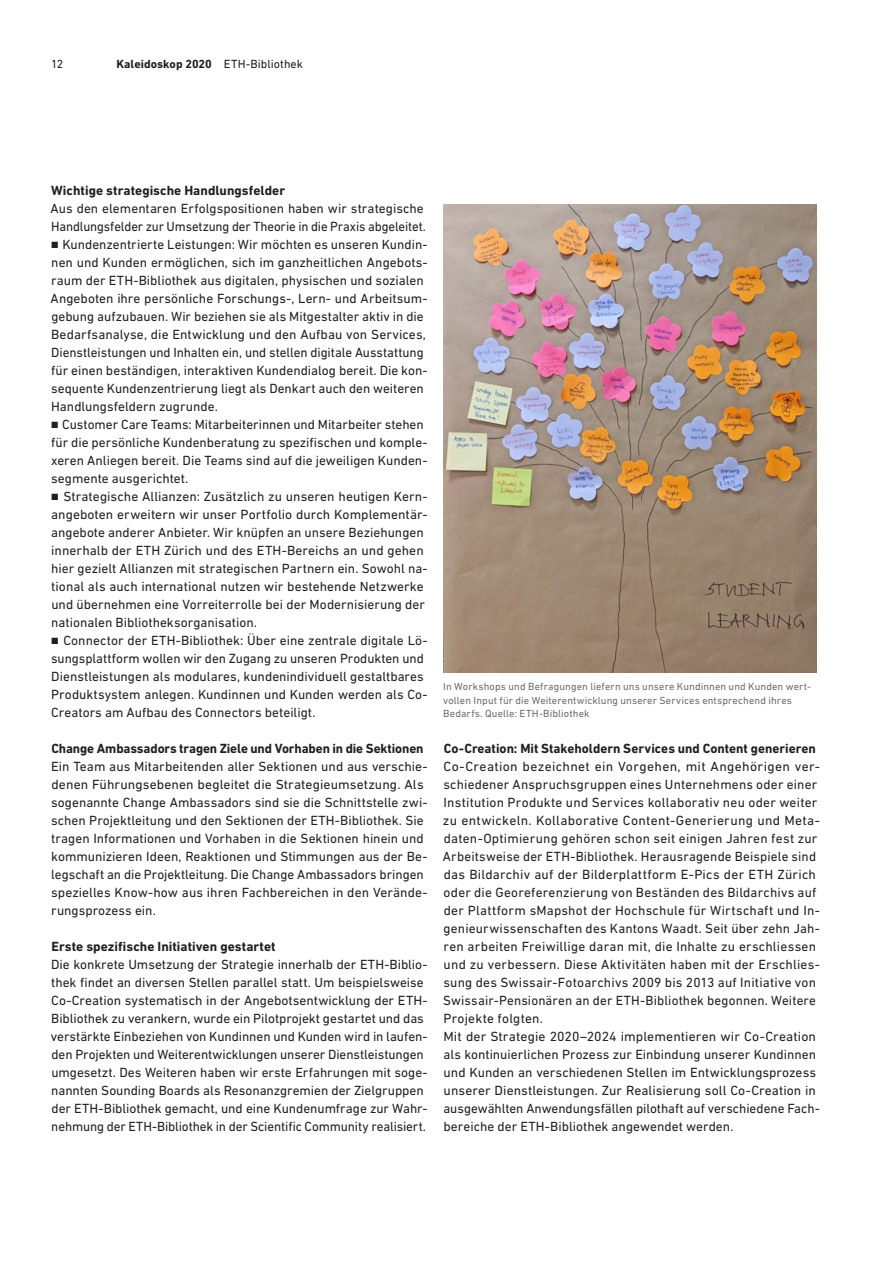
<style>
.page{position:relative;width:893px;height:1263px;background:#fff}
.page>*{position:absolute;margin:0;border:0;box-sizing:border-box;transform-origin:0 0}
.t1{font:13.5px/18px "DIN Next W1 G";color:#231f20}
.t2{font:700 13.5px "DIN Next W1 G";color:#231f20}
.t3{font:700 12px "DIN Next W1 G";letter-spacing:.005em;color:#231f20}
.t4{font:12px "DIN Next W1 G";color:#231f20}
.t5{font:10.5px/13.5px "DIN Next W1 G";letter-spacing:.01em;color:#6c6d70}
.s1{font-weight:400}
.s2{font-family:"Arial"}
</style>
<div class="page">
<img style="left:443px;top:204px;width:373px;height:468px">
<p class="t4" style="left:51px;top:57px;width:14px">12</p>
<p class="t3" style="left:116px;top:57px;width:188px">Kaleidoskop 2020 <span class="s1">ETH-Bibliothek</span></p>
<p class="t2" style="left:51px;top:183px;width:235px">Wichtige strategische Handlungsfelder</p>
<p class="t1" style="left:51px;top:199px;width:377px">Aus den elementaren Erfolgspositionen haben wir strategische<br>Handlungsfelder zur Umsetzung der Theorie in die Praxis abgeleitet.</p>
<p class="t1" style="left:51px;top:235px;width:379px"><span class="s2">■</span> Kundenzentrierte Leistungen: Wir möchten es unseren Kundin&shy;nen und Kunden ermöglichen, sich im ganzheitlichen Angebots&shy;raum der ETH-Bibliothek aus digitalen, physischen und sozialen Angeboten ihre persönliche Forschungs-, Lern- und Arbeitsum&shy;gebung aufzubauen. Wir beziehen sie als Mitgestalter aktiv in die Bedarfsanalyse, die Entwicklung und den Aufbau von Services, Dienstleistungen und Inhalten ein, und stellen digitale Ausstattung für einen beständigen, interaktiven Kundendialog bereit. Die kon&shy;sequente Kundenzentrierung liegt als Denkart auch den weiteren Handlungsfeldern zugrunde.</p>
<p class="t1" style="left:51px;top:415px;width:378px"><span class="s2">■</span> Customer Care Teams: Mitarbeiterinnen und Mitarbeiter stehen für die persönliche Kundenberatung zu spezifischen und komple&shy;xeren Anliegen bereit. Die Teams sind auf die jeweiligen Kunden&shy;segmente ausgerichtet.</p>
<p class="t1" style="left:51px;top:487px;width:378px"><span class="s2">■</span> Strategische Allianzen: Zusätzlich zu unseren heutigen Kern&shy;angeboten erweitern wir unser Portfolio durch Komplementär&shy;angebote anderer Anbieter. Wir knüpfen an unsere Beziehungen innerhalb der ETH Zürich und des ETH-Bereichs an und gehen hier gezielt Allianzen mit strategischen Partnern ein. Sowohl na&shy;tional als auch international nutzen wir bestehende Netzwerke und übernehmen eine Vorreiterrolle bei der Modernisierung der nationalen Bibliotheksorganisation.</p>
<p class="t1" style="left:51px;top:631px;width:378px"><span class="s2">■</span> Connector der ETH-Bibliothek: Über eine zentrale digitale Lö&shy;sungsplattform wollen wir den Zugang zu unseren Produkten und Dienstleistungen als modulares, kundenindividuell gestaltbares Produktsystem anlegen. Kundinnen und Kunden werden als Co-Creators am Aufbau des Connectors beteiligt.</p>
<p class="t2" style="left:51px;top:741px;width:374px">Change Ambassadors tragen Ziele und Vorhaben in die Sektionen</p>
<p class="t1" style="left:51px;top:757px;width:378px">Ein Team aus Mitarbeitenden aller Sektionen und aus verschie&shy;denen Führungsebenen begleitet die Strategieumsetzung. Als sogenannte Change Ambassadors sind sie die Schnittstelle zwi&shy;schen Projektleitung und den Sektionen der ETH-Bibliothek. Sie tragen Informationen und Vorhaben in die Sektionen hinein und kommunizieren Ideen, Reaktionen und Stimmungen aus der Be&shy;legschaft an die Projektleitung. Die Change Ambassadors bringen spezielles Know-how aus ihren Fachbereichen in den Verände&shy;rungsprozess ein.</p>
<p class="t2" style="left:51px;top:939px;width:226px">Erste spezifische Initiativen gestartet</p>
<p class="t1" style="left:51px;top:955px;width:378px">Die konkrete Umsetzung der Strategie innerhalb der ETH-Biblio&shy;thek findet an diversen Stellen parallel statt. Um beispielsweise Co-Creation systematisch in der Angebotsentwicklung der ETH-Bibliothek zu verankern, wurde ein Pilotprojekt gestartet und das verstärkte Einbeziehen von Kundinnen und Kunden wird in laufen&shy;den Projekten und Weiterentwicklungen unserer Dienstleistungen umgesetzt. Des Weiteren haben wir erste Erfahrungen mit soge&shy;nannten Sounding Boards als Resonanzgremien der Zielgruppen der ETH-Bibliothek gemacht, und eine Kundenumfrage zur Wahr&shy;nehmung der ETH-Bibliothek in der Scientific Community realisiert.</p>
<p class="t5" style="left:443px;top:680px;width:369px">In Workshops und Befragungen liefern uns unsere Kundinnen und Kunden wert&shy;vollen Input für die Weiterentwicklung unserer Services entsprechend ihres<br>Bedarfs. Quelle: ETH-Bibliothek</p>
<p class="t2" style="left:444px;top:741px;width:374px">Co-Creation: Mit Stakeholdern Services und Content generieren</p>
<p class="t1" style="left:443px;top:757px;width:379px">Co-Creation bezeichnet ein Vorgehen, mit Angehörigen ver&shy;schiedener Anspruchsgruppen eines Unternehmens oder einer Institution Produkte und Services kollaborativ neu oder weiter zu entwickeln. Kollaborative Content-Generierung und Meta&shy;daten-Optimierung gehören schon seit einigen Jahren fest zur Arbeitsweise der ETH-Bibliothek. Herausragende Beispiele sind das Bildarchiv auf der Bilderplattform E-Pics der ETH Zürich oder die Georeferenzierung von Beständen des Bildarchivs auf der Plattform sMapshot der Hochschule für Wirtschaft und In&shy;genieurwissenschaften des Kantons Waadt. Seit über zehn Jah&shy;ren arbeiten Freiwillige daran mit, die Inhalte zu erschliessen und zu verbessern. Diese Aktivitäten haben mit der Erschlies&shy;sung des Swissair-Fotoarchivs 2009 bis 2013 auf Initiative von Swissair-Pensionären an der ETH-Bibliothek begonnen. Weitere Projekte folgten.<br>Mit der Strategie 2020–2024 implementieren wir Co-Creation als kontinuierlichen Prozess zur Einbindung unserer Kundinnen und Kunden an verschiedenen Stellen im Entwicklungsprozess unserer Dienstleistungen. Zur Realisierung soll Co-Creation in ausgewählten Anwendungsfällen pilothaft auf verschiedene Fach&shy;bereiche der ETH-Bibliothek angewendet werden.</p>
</div>
